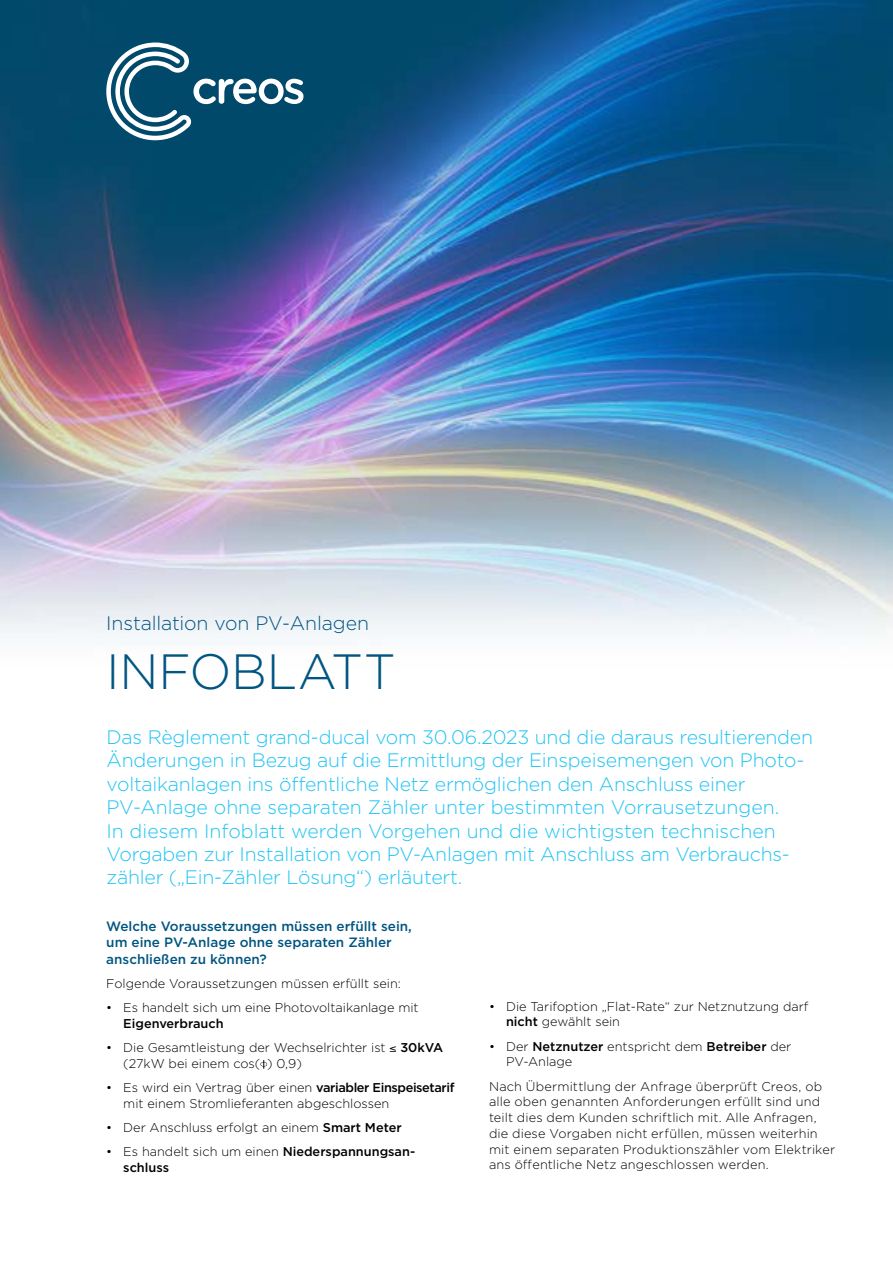
<style>
.page{position:relative;width:893px;height:1263px;background:#fff}
.page>*{position:absolute;margin:0;border:0;box-sizing:border-box;transform-origin:0 0}
.t1{font:300 49.5px "Gotham";letter-spacing:-.005em;color:#005581}
.t2{font:300 19.5px/23.4px "Gotham";letter-spacing:-.01em;color:#20c4f4}
.t3{font:300 19.5px "Gotham";letter-spacing:-.005em;color:#005581}
.t4{font:500 13.5px/16.5px "Gotham";color:#005581}
.t5{font:300 12.75px/15.8px "Gotham";color:#000}
.t6{font:500 12.75px/15.8px "Gotham";color:#000}
.s1{font-weight:500}
.s2{font-weight:300}
</style>
<div class="page">
<img style="left:0;top:0;width:893px;height:1065px">
<svg style="left:106px;top:43px;width:197px;height:97px"></svg>
<svg style="left:260px;top:1060px;width:7px;height:9px"></svg>
<h2 class="t3" style="left:106px;top:611px;width:264px">Installation von PV-Anlagen</h2>
<h1 class="t1" style="left:106px;top:641px;width:291px">INFOBLATT</h1>
<p class="t2" style="left:106px;top:725px;width:708px">Das Règlement grand-ducal vom 30.06.2023 und die daraus resultierenden Änderungen in Bezug auf die Ermittlung der Einspeisemengen von Photo&shy;voltaikanlagen ins öffentliche Netz ermöglichen den Anschluss einer PV-Anlage ohne separaten Zähler unter bestimmten Vorrausetzungen.<br>In diesem Infoblatt werden Vorgehen und die wichtigsten technischen Vorgaben zur Installation von PV-Anlagen mit Anschluss am Verbrauchs&shy;zähler („Ein-Zähler Lösung“) erläutert.</p>
<p class="t4" style="left:106px;top:917px;width:307px">Welche Voraussetzungen müssen erfüllt sein, um eine PV-Anlage ohne separaten Zähler anschließen zu können?</p>
<p class="t5" style="left:106px;top:975px;width:296px">Folgende Voraussetzungen müssen erfüllt sein:</p>
<p class="t5" style="left:106px;top:999px;width:314px">• Es handelt sich um eine Photovoltaikanlage mit</p>
<p class="t6" style="left:123px;top:1015px;width:102px">Eigenverbrauch</p>
<p class="t5" style="left:123px;top:1039px;width:321px;text-indent:-17px">• Die Gesamtleistung der Wechselrichter ist ≤ <span class="s1">30kVA </span>(27kW bei einem cos( ) 0,9)</p>
<p class="t5" style="left:123px;top:1079px;width:333px;text-indent:-17px">• Es wird ein Vertrag über einen <span class="s1">variabler Einspeisetarif </span>mit einem Stromlieferanten abgeschlossen</p>
<p class="t5" style="left:106px;top:1119px;width:297px">• Der Anschluss erfolgt an einem <span class="s1">Smart Meter</span></p>
<p class="t6" style="left:123px;top:1144px;width:293px;text-indent:-17px"><span class="s2">• Es handelt sich um einen</span> Niederspannungsan&shy;schluss</p>
<p class="t5" style="left:506px;top:998px;width:304px;text-indent:-17px">• Die Tarifoption „Flat-Rate“ zur Netznutzung darf <span class="s1">nicht</span> gewählt sein</p>
<p class="t5" style="left:506px;top:1038px;width:287px;text-indent:-17px">• Der <span class="s1">Netznutzer</span> entspricht dem <span class="s1">Betreiber</span> der<br>PV-Anlage</p>
<p class="t5" style="left:489px;top:1078px;width:348px">Nach Übermittlung der Anfrage überprüft Creos, ob alle oben genannten Anforderungen erfüllt sind und teilt dies dem Kunden schriftlich mit. Alle Anfragen, die diese Vorgaben nicht erfüllen, müssen weiterhin mit einem separaten Produktionszähler vom Elektriker ans öffentliche Netz angeschlossen werden.</p>
</div>
